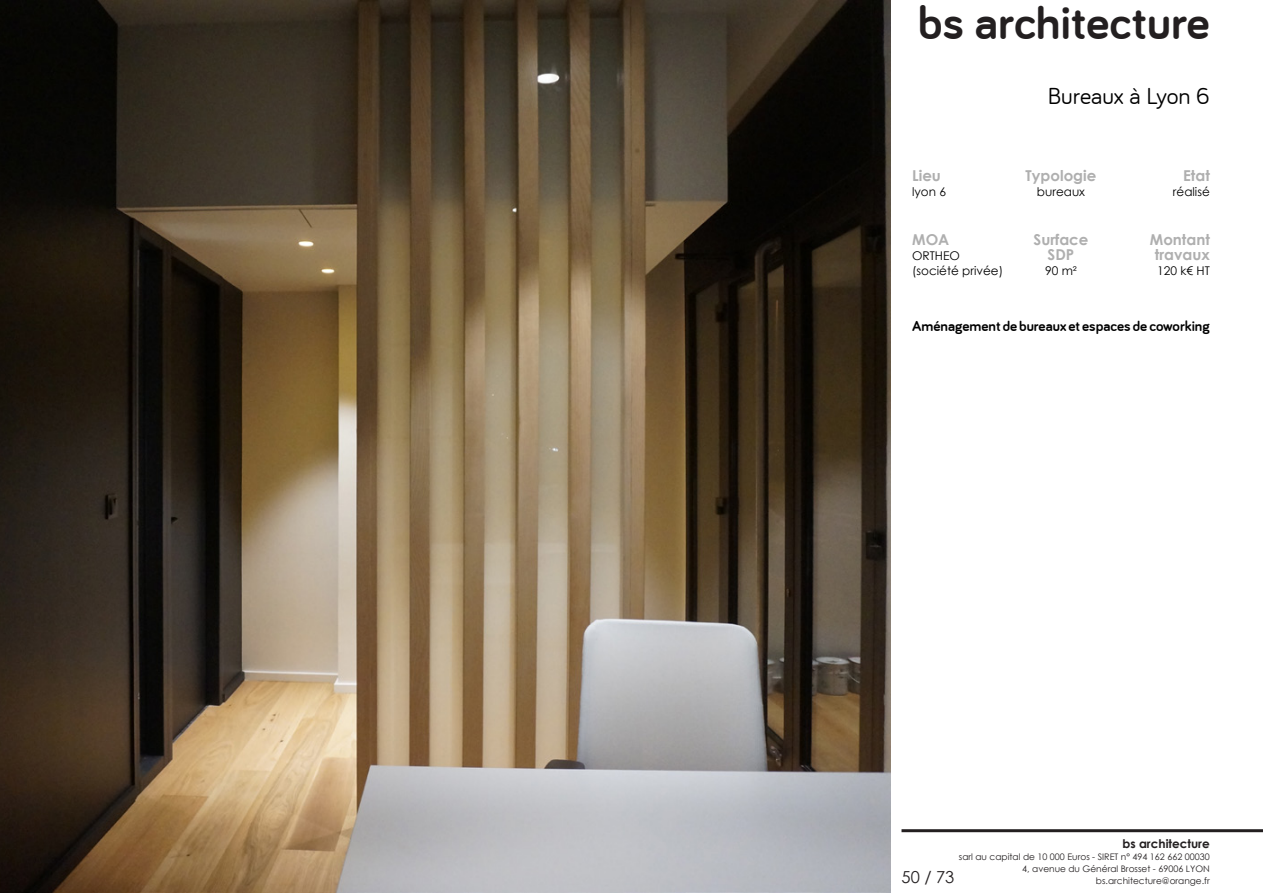
<style>
.page{position:relative;width:1263px;height:893px;background:#fff}
.page>*{position:absolute;margin:0;border:0;box-sizing:border-box;transform-origin:0 0}
.t1{font:700 49.5px "Bariol";color:#231f20}
.c-Sous-titre{font:24px "Bariol";color:#000}
.t2{font:16.5px "Century Gothic";color:#231f20}
.d-Titre_projet__droi{font:700 15px "Bariol";color:#000}
.d-Légende_projet__ce{font:700 15px "Century Gothic";color:#afafaf}
.d-Légende_projet__dr{font:700 15px/15px "Century Gothic";color:#afafaf;text-align:center}
.d-Légende_projert__g{font:700 15px "Century Gothic";color:#afafaf}
.d-Légende_projert__g-2{font:12px "Century Gothic";color:#000}
.t3{font:700 12px "Century Gothic";color:#231f20}
.d-Légende_projet__dr-2{font:12px "Century Gothic";color:#000}
.d-Légende_projet__ce-2{font:12px "Century Gothic";color:#000}
.t4{font:9px/12px "Century Gothic";color:#231f20;text-align:right}
</style>
<div class="page">
<hr style="left:901px;top:829px;width:362px;height:3px;background:#231f20">
<img style="left:0;top:0;width:891px;height:893px">
<h1 class="t1" style="left:918px;top:-6px;width:293px">bs architecture</h1>
<p class="c-Sous-titre" style="left:1048px;top:82px;width:164px">Bureaux à Lyon 6</p>
<p class="d-Légende_projert__g" style="left:912px;top:164px;width:30px">Lieu</p>
<p class="d-Légende_projert__g-2" style="left:912px;top:184px;width:35px">lyon 6</p>
<p class="d-Légende_projert__g" style="left:912px;top:228px;width:39px">MOA</p>
<p class="d-Légende_projert__g-2" style="left:912px;top:247px;width:49px">ORTHEO</p>
<p class="d-Légende_projert__g-2" style="left:912px;top:262px;width:92px">(société privée)</p>
<p class="d-Légende_projet__ce" style="left:1025px;top:164px;width:72px">Typologie</p>
<p class="d-Légende_projet__ce-2" style="left:1037px;top:184px;width:50px">bureaux</p>
<p class="d-Légende_projet__ce" style="left:1033px;top:228px;width:56px">Surface</p>
<p class="d-Légende_projet__ce" style="left:1048px;top:243px;width:28px">SDP</p>
<p class="d-Légende_projet__ce-2" style="left:1045px;top:262px;width:33px">90 m²</p>
<p class="d-Légende_projet__dr" style="left:1183px;top:168px;width:28px">Etat</p>
<p class="d-Légende_projet__dr-2" style="left:1173px;top:184px;width:38px">réalisé</p>
<p class="d-Légende_projet__dr" style="left:1150px;top:231px;width:61px">Montant travaux</p>
<p class="d-Légende_projet__dr-2" style="left:1157px;top:262px;width:54px">120 k€ HT</p>
<p class="d-Titre_projet__droi" style="left:912px;top:317px;width:299px">Aménagement de bureaux et espaces de coworking</p>
<h3 class="t3" style="left:1122px;top:834px;width:89px">bs architecture</h3>
<p class="t4" style="left:959px;top:850px;width:252px">sarl au capital de 10 000 Euros - SIRET n° 494 162 662 00030<br>4, avenue du Général Brosset - 69006 LYON bs.architecture@orange.fr</p>
<h3 class="t2" style="left:901px;top:866px;width:54px">50 / 73</h3>
</div>
